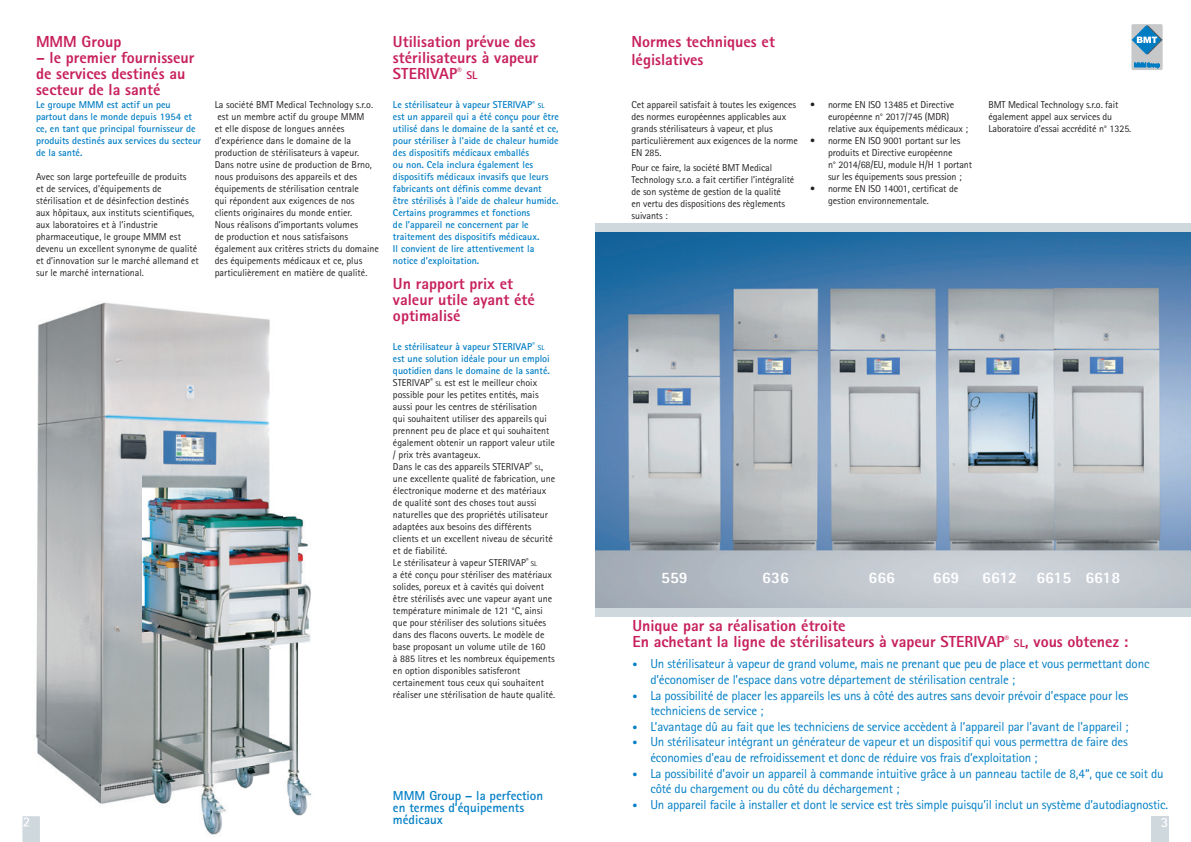
<style>
.page{position:relative;width:1191px;height:842px;background:#fff}
.page>*{position:absolute;margin:0;border:0;box-sizing:border-box;transform-origin:0 0}
.t1{font:800 16px/16px "Rotis Sans Serif Std";color:#c7205c}
.t2{font:800 16px "Rotis Sans Serif Std";color:#fff}
.t3{font:700 14px "Rotis Sans Serif Std";color:#fff}
.t4{font:13px/15.6px "Rotis Sans Serif Std";letter-spacing:-.015em;color:#007ec5}
.t5{font:700 13px/12px "Rotis Sans Serif Std";color:#007ec5}
.t6{font:800 11.2px "Rotis Sans Serif Std";color:#c7205c}
.t7{font:10px/12px "Rotis Sans Serif Std";color:#231f20}
.t8{font:700 10px/12px "Rotis Sans Serif Std";color:#007ec5}
.t9{font:7px "Rotis Sans Serif Std";color:#231f20}
.t10{font:700 7px "Rotis Sans Serif Std";color:#007ec5}
.s1{font-weight:700;color:#007ec5}
.s2{font-size:7px}
.s3{font-size:10px}
.s4{font-size:11.2px}
</style>
<div class="page">
<div style="left:1151px;top:816px;width:17px;height:26px;background:#cfd8dd"></div>
<div style="left:1131px;top:24px;width:31px;height:46px;background:#c7c8ca;border-radius:2px"></div>
<svg style="left:1134px;top:62px;width:25px;height:6px"></svg>
<svg style="left:1132px;top:26px;width:30px;height:28px"></svg>
<img style="left:22px;top:302px;width:290px;height:540px">
<img style="left:23px;top:816px;width:17px;height:26px">
<svg style="left:23px;top:817px;width:6px;height:9px"></svg>
<img style="left:595px;top:232px;width:596px;height:376px">
<div style="left:595px;top:608px;width:596px;height:9px;background:#cfd8dd"></div>
<div style="left:595px;top:223px;width:596px;height:9px;background:#cfd8dd"></div>
<h1 class="t1" style="left:36px;top:33px;width:87px">MMM Group</h1>
<h1 class="t1" style="left:36px;top:49px;width:160px">– le premier fournisseur de services destinés au secteur de la santé</h1>
<p class="t8" style="left:36px;top:98px;width:167px">Le groupe MMM est actif un peu partout dans le monde depuis 1954 et ce, en tant que principal fournisseur de produits destinés aux services du secteur de la santé.</p>
<p class="t7" style="left:36px;top:171px;width:164px">Avec son large portefeuille de produits<br>et de services, d’équipements de stérilisation et de désinfection destinés aux hôpitaux, aux instituts scientifiques, aux laboratoires et à l’industrie pharmaceutique, le groupe MMM est devenu un excellent synonyme de qualité et d’innovation sur le marché allemand et sur le marché international.</p>
<p class="t7" style="left:215px;top:98px;width:166px">La société BMT Medical Technology s.r.o. est un membre actif du groupe MMM<br>et elle dispose de longues années d’expérience dans le domaine de la production de stérilisateurs à vapeur.<br>Dans notre usine de production de Brno, nous produisons des appareils et des équipements de stérilisation centrale<br>qui répondent aux exigences de nos clients originaires du monde entier.<br>Nous réalisons d’importants volumes<br>de production et nous satisfaisons également aux critères stricts du domaine des équipements médicaux et ce, plus particulièrement en matière de qualité.</p>
<h1 class="t1" style="left:393px;top:33px;width:147px">Utilisation prévue des stérilisateurs à vapeur<br>STERIVAP<sup>®</sup></h1>
<p class="t6" style="left:466px;top:68px;width:12px">SL</p>
<p class="t8" style="left:393px;top:98px;width:143px">Le stérilisateur à vapeur STERIVAP<sup>®</sup></p>
<p class="t10" style="left:538px;top:101px;width:8px">SL</p>
<p class="t8" style="left:393px;top:110px;width:167px">est un appareil qui a été conçu pour être utilisé dans le domaine de la santé et ce, pour stériliser à l’aide de chaleur humide des dispositifs médicaux emballés<br>ou non. Cela inclura également les dispositifs médicaux invasifs que leurs fabricants ont définis comme devant être stérilisés à l’aide de chaleur humide.<br>Certains programmes et fonctions<br>de l’appareil ne concernent par le traitement des dispositifs médicaux.<br>Il convient de lire attentivement la notice d’exploitation.</p>
<h1 class="t1" style="left:393px;top:275px;width:143px">Un rapport prix et valeur utile ayant été optimalisé</h1>
<p class="t8" style="left:393px;top:340px;width:143px">Le stérilisateur à vapeur STERIVAP<sup>®</sup></p>
<p class="t10" style="left:538px;top:343px;width:8px">SL</p>
<p class="t7" style="left:393px;top:352px;width:163px"><span class="s1">est une solution idéale pour un emploi quotidien dans le domaine de la santé.<br></span>STERIVAP<sup>®</sup> <span class="s2">SL</span> est est le meilleur choix possible pour les petites entités, mais aussi pour les centres de stérilisation<br>qui souhaitent utiliser des appareils qui prennent peu de place et qui souhaitent également obtenir un rapport valeur utile / prix très avantageux.<br>Dans le cas des appareils STERIVAP<sup>®</sup></p>
<p class="t9" style="left:535px;top:463px;width:10px">SL<span class="s3">,</span></p>
<p class="t7" style="left:393px;top:472px;width:164px">une excellente qualité de fabrication, une électronique moderne et des matériaux de qualité sont des choses tout aussi naturelles que des propriétés utilisateur adaptées aux besoins des différents clients et un excellent niveau de sécurité et de fiabilité.<br>Le stérilisateur à vapeur STERIVAP<sup>®</sup></p>
<p class="t9" style="left:530px;top:559px;width:8px">SL</p>
<p class="t7" style="left:393px;top:568px;width:164px">a été conçu pour stériliser des matériaux solides, poreux et à cavités qui doivent être stérilisés avec une vapeur ayant une température minimale de 121 °C, ainsi que pour stériliser des solutions situées dans des flacons ouverts. Le modèle de base proposant un volume utile de 160<br>à 885 litres et les nombreux équipements en option disponibles satisferont certainement tous ceux qui souhaitent réaliser une stérilisation de haute qualité.</p>
<h3 class="t5" style="left:393px;top:789px;width:152px">MMM Group – la perfection en termes d’équipements médicaux</h3>
<h1 class="t1" style="left:631px;top:32px;width:145px;line-height:18px">Normes techniques et législatives</h1>
<p class="t7" style="left:631px;top:99px;width:168px">Cet appareil satisfait à toutes les exigences des normes européennes applicables aux grands stérilisateurs à vapeur, et plus particulièrement aux exigences de la norme EN 285.</p>
<p class="t7" style="left:631px;top:162px;width:164px">Pour ce faire, la société BMT Medical Technology s.r.o. a fait certifier l’intégralité de son système de gestion de la qualité<br>en vertu des dispositions des règlements suivants :</p>
<p class="t7" style="left:828px;top:98px;width:141px;text-indent:-18px">• norme EN ISO 13485 et Directive européenne n° 2017/745 (MDR) relative aux équipements médicaux ;</p>
<p class="t7" style="left:828px;top:134px;width:146px;text-indent:-18px">• norme EN ISO 9001 portant sur les produits et Directive européenne<br>n° 2014/68/EU, module H/H 1 portant sur les équipements sous pression ;</p>
<p class="t7" style="left:828px;top:182px;width:132px;text-indent:-18px">• norme EN ISO 14001, certificat de gestion environnementale.</p>
<p class="t7" style="left:988px;top:98px;width:144px">BMT Medical Technology s.r.o. fait également appel aux services du<br>Laboratoire d’essai accrédité n° 1325.</p>
<h1 class="t2" style="left:661px;top:567px;width:28px">559</h1>
<h1 class="t2" style="left:762px;top:567px;width:28px">636</h1>
<h1 class="t2" style="left:868px;top:567px;width:28px">666</h1>
<h1 class="t2" style="left:933px;top:567px;width:28px">669</h1>
<h1 class="t2" style="left:982px;top:567px;width:140px">6612 6615 6618</h1>
<h1 class="t1" style="left:632px;top:617px;width:497px">Unique par sa réalisation étroite<br>En achetant la ligne de stérilisateurs à vapeur STERIVAP<sup>®</sup> <span class="s4">SL</span>, vous obtenez :</h1>
<h3 class="t4" style="left:650px;top:656px;width:500px;text-indent:-18px"><span class="s3">•</span> Un stérilisateur à vapeur de grand volume, mais ne prenant que peu de place et vous permettant donc d’économiser de l’espace dans votre département de stérilisation centrale ;</h3>
<h3 class="t4" style="left:650px;top:687px;width:479px;text-indent:-18px"><span class="s3">•</span> La possibilité de placer les appareils les uns à côté des autres sans devoir prévoir d’espace pour les techniciens de service ;</h3>
<h3 class="t4" style="left:632px;top:718px;width:497px"><span class="s3">•</span> L’avantage dû au fait que les techniciens de service accèdent à l’appareil par l’avant de l’appareil ;</h3>
<h3 class="t4" style="left:650px;top:734px;width:479px;text-indent:-18px"><span class="s3">•</span> Un stérilisateur intégrant un générateur de vapeur et un dispositif qui vous permettra de faire des économies d’eau de refroidissement et donc de réduire vos frais d’exploitation ;</h3>
<h3 class="t4" style="left:650px;top:765px;width:515px;text-indent:-18px"><span class="s3">•</span> La possibilité d’avoir un appareil à commande intuitive grâce à un panneau tactile de 8,4“, que ce soit du côté du chargement ou du côté du déchargement ;</h3>
<h3 class="t4" style="left:632px;top:796px;width:537px"><span class="s3">•</span> Un appareil facile à installer et dont le service est très simple puisqu’il inclut un système d’autodiagnostic.</h3>
<h2 class="t3" style="left:1160px;top:813px;width:9px">3</h2>
</div>
